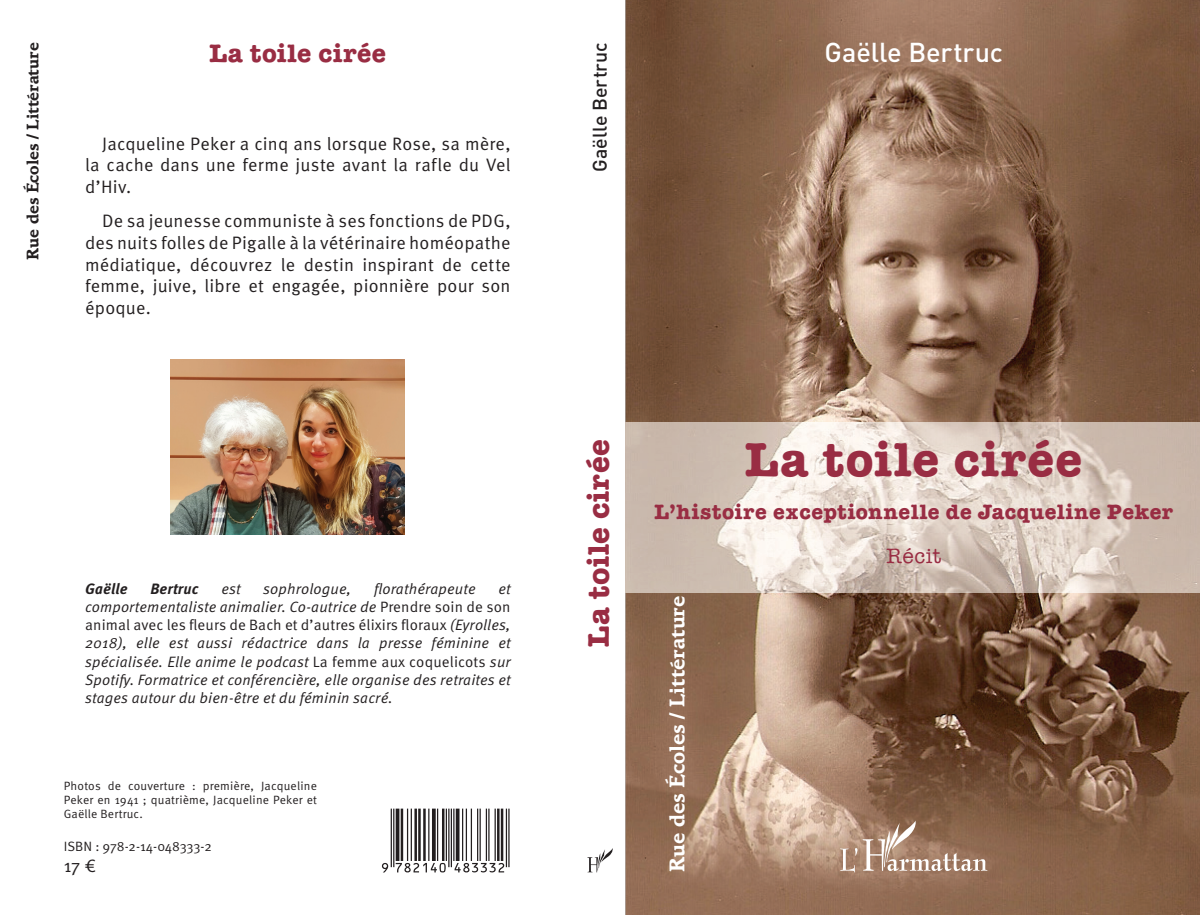
<style>
.page{position:relative;width:1200px;height:915px;background:#fff}
.page>*{position:absolute;margin:0;border:0;box-sizing:border-box;transform-origin:0 0}
.t1{font:700 48px "American Typewriter Std";letter-spacing:.03em;color:#992d43}
.t2{font:700 30px "American Typewriter Std";letter-spacing:.02em;color:#992d43}
.t3{font:500 27px "DIN Pro";letter-spacing:-.005em;color:#fff}
.t4{font:700 25.5px "American Typewriter Std";letter-spacing:.025em;color:#992d43}
.t5{font:700 21px "American Typewriter Std";letter-spacing:.03em;color:#992d43}
.t6{font:700 21px "AT Bramley";color:#fff}
.t7{font:500 21px "American Typewriter Std";letter-spacing:.025em;color:#992d43}
.t8{font:500 19.5px "DIN Pro";letter-spacing:-.005em;color:#231f20}
.t9{font:18px/21.6px "Meta Pro";letter-spacing:.01em;color:#231f20;text-align:justify}
.t10{font:700 16.5px "AT Bramley";color:#231f20}
.t11{font:italic 15px/18px "Meta Pro";letter-spacing:.01em;color:#231f20;text-align:justify}
.t12{font:italic 700 15px "Meta Pro";letter-spacing:.01em;color:#231f20}
.t13{font:13.5px "Meta Pro";letter-spacing:-.005em;color:#231f20}
.t14{font:12px/14.4px "Meta Pro";letter-spacing:.015em;color:#231f20;text-align:justify}
.s1{font-style:normal}
</style>
<div class="page">
<img style="left:625px;top:0;width:574px;height:914px">
<svg style="left:381px;top:808px;width:129px;height:64px"></svg>
<svg style="left:840px;top:820px;width:147px;height:52px;background:#ac8d78"></svg>
<svg style="left:587px;top:848px;width:26px;height:24px"></svg>
<hr style="left:508px;top:808px;width:1px;height:58px;background:#231f20">
<hr style="left:505px;top:808px;width:2px;height:58px;background:#231f20">
<hr style="left:500px;top:808px;width:3px;height:52px;background:#231f20">
<hr style="left:497px;top:808px;width:2px;height:52px;background:#231f20">
<hr style="left:494px;top:808px;width:1px;height:52px;background:#231f20">
<hr style="left:488px;top:808px;width:1px;height:52px;background:#231f20">
<hr style="left:485px;top:808px;width:2px;height:52px;background:#231f20">
<hr style="left:479px;top:808px;width:1px;height:52px;background:#231f20">
<hr style="left:477px;top:808px;width:1px;height:52px;background:#231f20">
<hr style="left:470px;top:808px;width:2px;height:52px;background:#231f20">
<hr style="left:465px;top:808px;width:2px;height:52px;background:#231f20">
<hr style="left:462px;top:808px;width:1px;height:52px;background:#231f20">
<svg style="left:455px;top:808px;width:4px;height:52px"></svg>
<hr style="left:453px;top:808px;width:1px;height:52px;background:#231f20">
<hr style="left:450px;top:808px;width:2px;height:58px;background:#231f20">
<hr style="left:448px;top:808px;width:1px;height:58px;background:#231f20">
<hr style="left:445px;top:808px;width:2px;height:52px;background:#231f20">
<hr style="left:442px;top:808px;width:2px;height:52px;background:#231f20">
<hr style="left:437px;top:808px;width:1px;height:52px;background:#231f20">
<hr style="left:432px;top:808px;width:3px;height:52px;background:#231f20">
<hr style="left:428px;top:808px;width:1px;height:52px;background:#231f20">
<hr style="left:423px;top:808px;width:2px;height:52px;background:#231f20">
<hr style="left:418px;top:808px;width:2px;height:52px;background:#231f20">
<hr style="left:414px;top:808px;width:3px;height:52px;background:#231f20">
<hr style="left:410px;top:808px;width:2px;height:52px;background:#231f20">
<hr style="left:407px;top:808px;width:1px;height:52px;background:#231f20">
<hr style="left:400px;top:808px;width:3px;height:52px;background:#231f20">
<svg style="left:395px;top:808px;width:4px;height:52px"></svg>
<hr style="left:393px;top:808px;width:1px;height:58px;background:#231f20">
<hr style="left:390px;top:808px;width:2px;height:58px;background:#231f20">
<svg style="left:382px;top:862px;width:122px;height:10px"></svg>
<img style="left:625px;top:422px;width:574px;height:170px">
<img style="left:170px;top:359px;width:234px;height:175px">
<p class="t10" style="left:23px;top:260px;width:219px;rotate:-90deg">Rue des Écoles / Littérature</p>
<h3 class="t4" style="left:209px;top:38px;width:178px">La toile cirée</h3>
<p class="t9" style="left:85px;top:133px;width:427px;text-indent:17px">Jacqueline Peker a cinq ans lorsque Rose, sa mère, la cache dans une ferme juste avant la rafle du Vel d’Hiv.</p>
<p class="t9" style="left:85px;top:211px;width:427px;text-indent:17px">De sa jeunesse communiste à ses fonctions de PDG, des nuits folles de Pigalle à la vétérinaire homéopathe médiatique, découvrez le destin inspirant de cette femme, juive, libre et engagée, pionnière pour son époque.</p>
<p class="t12" style="left:85px;top:579px;width:44px">Gaëlle</p>
<p class="t12" style="left:150px;top:579px;width:50px">Bertruc</p>
<p class="t11" style="left:221px;top:580px;width:21px">est</p>
<p class="t11" style="left:263px;top:580px;width:90px">sophrologue,</p>
<p class="t11" style="left:374px;top:580px;width:103px">florathérapeute</p>
<p class="t11" style="left:85px;top:580px;width:427px;text-indent:413px">et comportementaliste animalier. Co-autrice de <span class="s1">Prendre soin de son animal avec les fleurs de Bach et d’autres élixirs floraux</span> (Eyrolles, 2018), elle est aussi rédactrice dans la presse féminine et spécialisée. Elle anime le podcast <span class="s1">La femme aux coquelicots</span> sur Spotify. Formatrice et conférencière, elle organise des retraites et stages autour du bien-être et du féminin sacré.</p>
<p class="t14" style="left:64px;top:778px;width:255px">Photos de couverture : première, Jacqueline Peker en 1941 ; quatrième, Jacqueline Peker et Gaëlle Bertruc.</p>
<p class="t13" style="left:64px;top:837px;width:149px">ISBN : 978-2-14-048333-2</p>
<p class="t9" style="left:64px;top:855px;width:34px">17 €</p>
<h3 class="t8" style="left:584px;top:172px;width:131px;rotate:-90deg">Gaëlle Bertruc</h3>
<h3 class="t3" style="left:824px;top:30px;width:180px">Gaëlle Bertruc</h3>
<h2 class="t2" style="left:581px;top:646px;width:209px;rotate:-90deg">La toile cirée</h2>
<h1 class="t1" style="left:745px;top:431px;width:338px">La toile cirée</h1>
<h3 class="t5" style="left:654px;top:499px;width:520px">L’histoire exceptionnelle de Jacqueline Peker</h3>
<h3 class="t7" style="left:886px;top:544px;width:56px">Récit</h3>
<h3 class="t6" style="left:664px;top:872px;width:278px;rotate:-90deg">Rue des Écoles / Littérature</h3>
</div>
